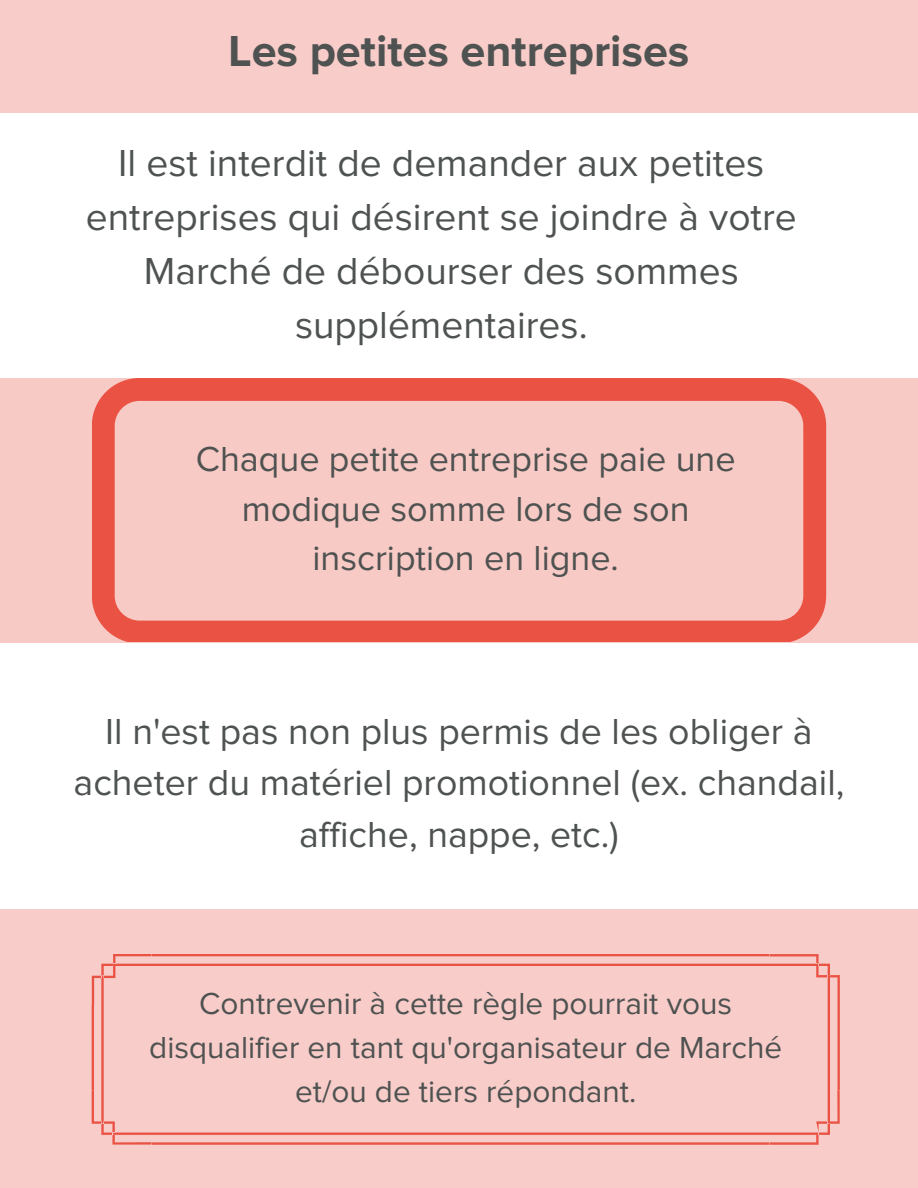
<style>
.page{position:relative;width:918px;height:1188px;background:#fff}
.page>*{position:absolute;margin:0;border:0;box-sizing:border-box;transform-origin:0 0}
.t1{font:700 45px "Proxima Nova";color:#4e5251}
.t2{font:39px/54px "Proxima Nova";color:#4e5251;text-align:center}
.t3{font:37.5px/51.8px "Proxima Nova";color:#4e5251;text-align:center}
.t4{font:36px/49.5px "Proxima Nova";color:#4e5251;text-align:center}
.t5{font:31.5px/43.8px "Proxima Nova";color:#4e5251;text-align:center}
</style>
<div class="page">
<div style="left:0;top:0;width:918px;height:113px;background:#f8ccc8"></div>
<div style="left:0;top:378px;width:918px;height:265px;background:#f8cac5"></div>
<div style="left:0;top:909px;width:918px;height:278px;background:#f8ccc8"></div>
<svg style="left:92px;top:378px;width:734px;height:263px"></svg>
<svg style="left:92px;top:954px;width:748px;height:191px"></svg>
<p class="t1" style="left:229px;top:31px;width:462px">Les petites entreprises</p>
<p class="t2" style="left:86px;top:138px;width:713px">Il est interdit de demander aux petites entreprises qui désirent se joindre à votre Marché de débourser des sommes supplémentaires.</p>
<p class="t4" style="left:196px;top:436px;width:542px">Chaque petite entreprise paie une modique somme lors de son inscription en ligne.</p>
<p class="t3" style="left:74px;top:707px;width:772px">Il n'est pas non plus permis de les obliger à acheter du matériel promotionnel (ex. chandail, affiche, nappe, etc.)</p>
<p class="t5" style="left:149px;top:983px;width:635px">Contrevenir à cette règle pourrait vous disqualifier en tant qu'organisateur de Marché et/ou de tiers répondant.</p>
</div>
